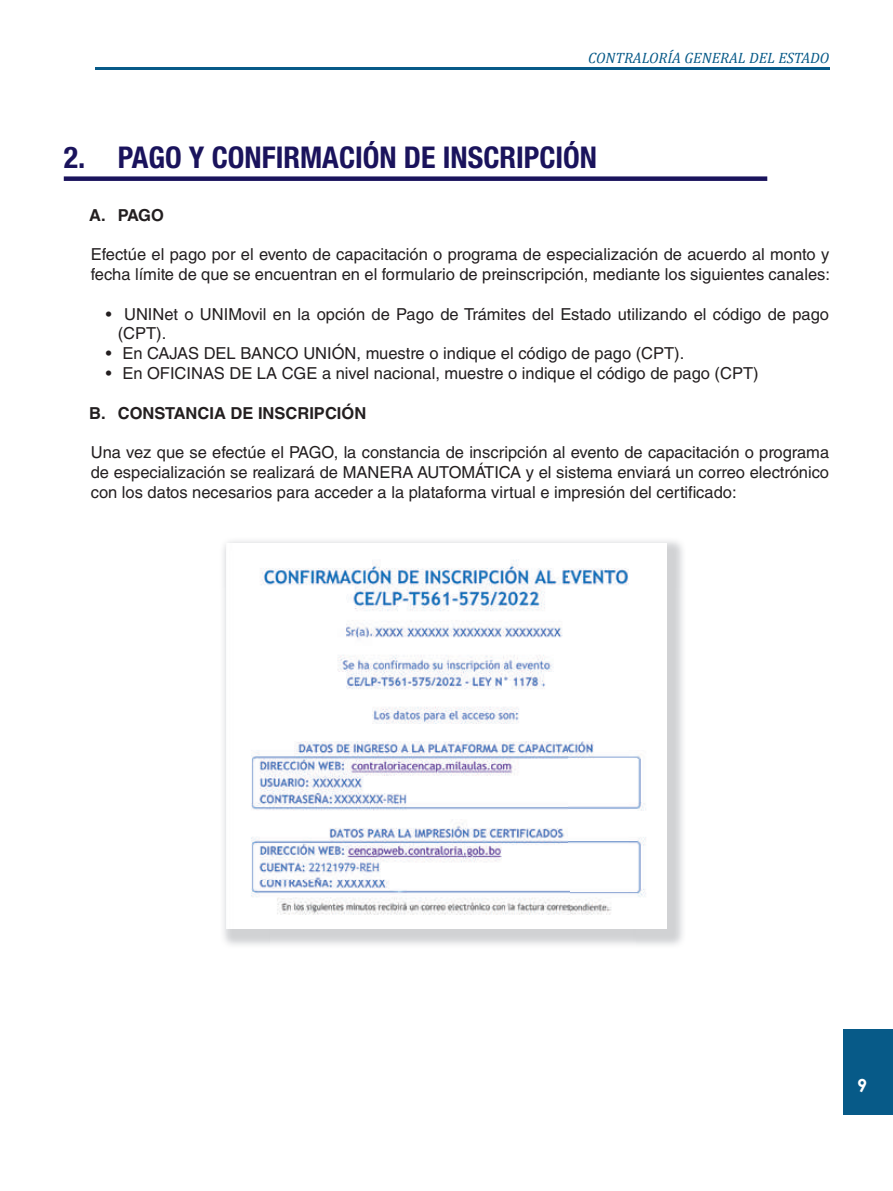
<style>
.page{position:relative;width:893px;height:1191px;background:#fff}
.page>*{position:absolute;margin:0;border:0;box-sizing:border-box;transform-origin:0 0}
.t1{font:700 condensed 30px "Helvetica Neue LT Std";color:#1a135c}
.t2{font:700 18px "Century Gothic";color:#fff}
.t3{font:16.5px/19.8px "Helvetica LT Std";color:#231f20}
.t4{font:700 16.5px "Helvetica LT Std";color:#231f20}
.t5{font:italic 15px "Cambria";color:#075a88}
</style>
<div class="page">
<div style="left:843px;top:1029px;width:50px;height:85px;background:#075a88"></div>
<hr style="left:95px;top:67px;width:734px;height:2px;background:#075a88">
<div style="left:64px;top:176px;width:703px;height:5px;background:#1a135c"></div>
<img style="left:226px;top:543px;width:421px;height:385px">
<p class="t5" style="left:588px;top:47px;width:243px">CONTRALORÍA GENERAL DEL ESTADO</p>
<h1 class="t1" style="left:64px;top:139px;width:535px">2. PAGO Y CONFIRMACIÓN DE INSCRIPCIÓN</h1>
<p class="t4" style="left:89px;top:205px;width:76px">A. PAGO</p>
<p class="t3" style="left:91px;top:244px;width:741px">Efectúe el pago por el evento de capacitación o programa de especialización de acuerdo al monto y fecha límite de que se encuentran en el formulario de preinscripción, mediante los siguientes canales:</p>
<p class="t3" style="left:118px;top:304px;width:713px;text-indent:-12px">• UNINet o UNIMovil en la opción de Pago de Trámites del Estado utilizando el código de pago (CPT).</p>
<p class="t3" style="left:106px;top:343px;width:580px">• En CAJAS DEL BANCO UNIÓN, muestre o indique el código de pago (CPT).</p>
<p class="t3" style="left:106px;top:363px;width:654px">• En OFICINAS DE LA CGE a nivel nacional, muestre o indique el código de pago (CPT)</p>
<p class="t4" style="left:89px;top:403px;width:278px">B. CONSTANCIA DE INSCRIPCIÓN</p>
<p class="t3" style="left:91px;top:442px;width:740px;text-align:justify">Una vez que se efectúe el PAGO, la constancia de inscripción al evento de capacitación o programa de especialización se realizará de MANERA AUTOMÁTICA y el sistema enviará un correo electrónico con los datos necesarios para acceder a la plataforma virtual e impresión del certificado:</p>
<p class="t2" style="left:857px;top:1073px;width:12px">9</p>
</div>
